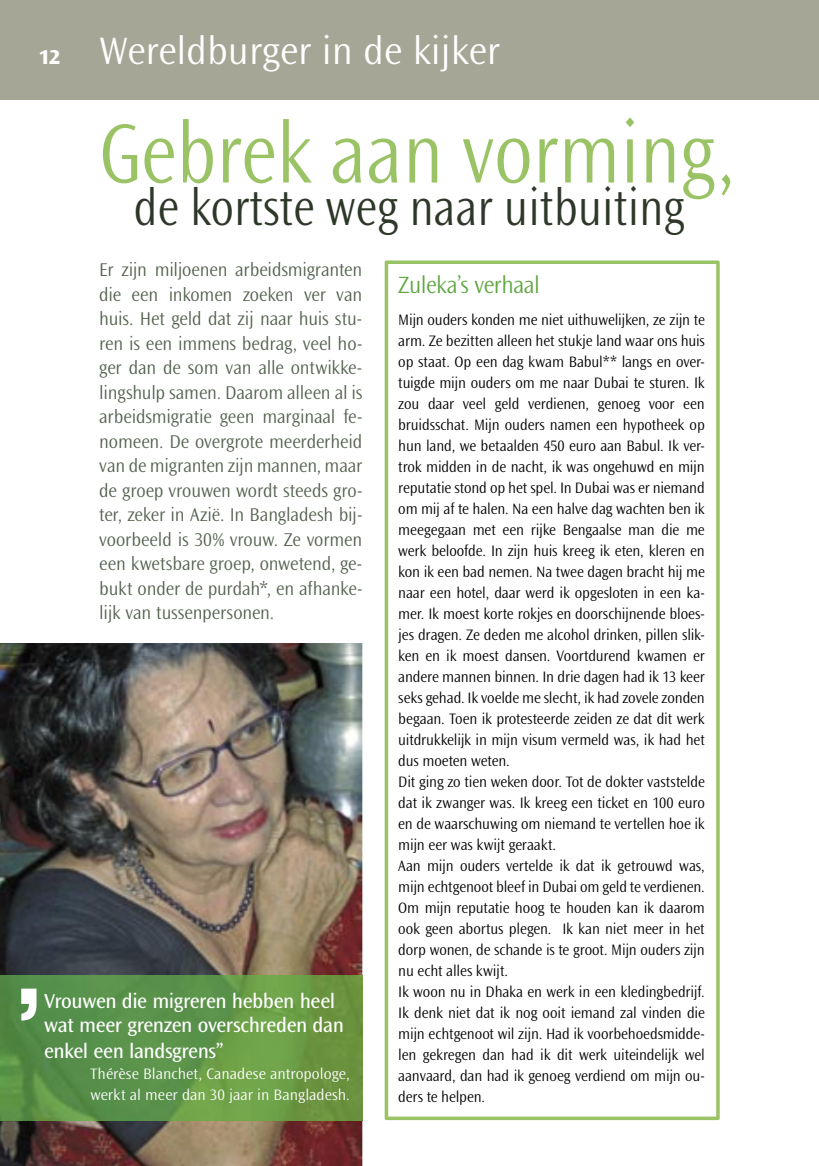
<style>
.page{position:relative;width:819px;height:1166px;background:#fff}
.page>*{position:absolute;margin:0;border:0;box-sizing:border-box;transform-origin:0 0}
.t1{font:700 93.1px "Rockwell Std";color:#fff}
.t2{font:300 87.5px "Ocean Sans Std";color:#9ac366;scale:.88 1}
.t3{font:300 52.5px "Ocean Sans Std";color:#2d3829;scale:.88 1}
.t4{font:300 39.73px "Ocean Sans Std";color:#fff}
.t5{font:300 24.5px "Ocean Sans Std";letter-spacing:-.02em;color:#60a742;scale:.95 1}
.t6{font:21px/25.4px "Ocean Sans Std";letter-spacing:-.02em;color:#fff}
.t7{font:300 19.25px/24.5px "Ocean Sans Std";letter-spacing:-.01em;color:#54624f;text-align:justify;scale:.96 1}
.t8{font:300 15.75px/21px "Ocean Sans Std";letter-spacing:-.01em;color:#000;scale:.95 1}
.t9{font:300 15.75px/21px "Ocean Sans Std";color:#fff}
.s1{font-weight:800;font-size:21px}
</style>
<div class="page">
<div style="left:0;top:0;width:819px;height:99px;background:#a6a696"></div>
<img style="left:0;top:643px;width:362px;height:523px">
<img style="left:0;top:975px;width:362px;height:145px">
<svg style="left:384px;top:260px;width:335px;height:860px"></svg>
<h3 class="t4" style="left:39px;top:29px;width:300px"><span class="s1">12</span> dossier GUINEE</h3>
<h3 class="t4" style="left:99px;top:29px;width:402px">Wereldburger in de kijker</h3>
<h2 class="t2" style="left:99px;top:105px;width:724px">Gebrek aan vorming,</h2>
<h3 class="t3" style="left:134px;top:178px;width:627px">de kortste weg naar uitbuiting</h3>
<p class="t7" style="left:99px;top:258px;width:275px">Er zijn miljoenen arbeidsmigranten die een inkomen zoeken ver van huis. Het geld dat zij naar huis stu&shy;ren is een immens bedrag, veel ho&shy;ger dan de som van alle ontwikke&shy;lingshulp samen. Daarom alleen al is arbeidsmigratie geen marginaal fe&shy;nomeen. De overgrote meerderheid van de migranten zijn mannen, maar de groep vrouwen wordt steeds gro&shy;ter, zeker in Azië. In Bangladesh bij&shy;voorbeeld is 30% vrouw. Ze vormen een kwetsbare groep, onwetend, ge&shy;bukt onder de purdah*, en afhanke&shy;lijk van tussenpersonen.</p>
<h1 class="t1" style="left:12px;top:965px;width:34px">’</h1>
<h3 class="t6" style="left:44px;top:988px;width:301px">Vrouwen die migreren hebben heel wat meer grenzen overschreden dan enkel een landsgrens”</h3>
<p class="t9" style="left:90px;top:1064px;width:261px">Thérèse Blanchet, Canadese antropologe, werkt al meer dan 30 jaar in Bangladesh.</p>
<h3 class="t5" style="left:398px;top:271px;width:151px">Zuleka’s verhaal</h3>
<p class="t8" style="left:398px;top:309px;width:324px">Mijn ouders konden me niet uithuwelijken, ze zijn te arm. Ze bezitten alleen het stukje land waar ons huis op staat. Op een dag kwam Babul** langs en over&shy;tuigde mijn ouders om me naar Dubai te sturen. Ik zou daar veel geld verdienen, genoeg voor een bruidsschat. Mijn ouders namen een hypotheek op hun land, we betaalden 450 euro aan Babul. Ik ver&shy;trok midden in de nacht, ik was ongehuwd en mijn reputatie stond op het spel. In Dubai was er niemand om mij af te halen. Na een halve dag wachten ben ik meegegaan met een rijke Bengaalse man die me werk beloofde. In zijn huis kreeg ik eten, kleren en kon ik een bad nemen. Na twee dagen bracht hij me naar een hotel, daar werd ik opgesloten in een ka&shy;mer. Ik moest korte rokjes en doorschijnende bloes&shy;jes dragen. Ze deden me alcohol drinken, pillen slik&shy;ken en ik moest dansen. Voortdurend kwamen er andere mannen binnen. In drie dagen had ik 13 keer seks gehad. Ik voelde me slecht, ik had zovele zonden begaan. Toen ik protesteerde zeiden ze dat dit werk uitdrukkelijk in mijn visum vermeld was, ik had het dus moeten weten.<br>Dit ging zo tien weken door. Tot de dokter vaststelde dat ik zwanger was. Ik kreeg een ticket en 100 euro en de waarschuwing om niemand te vertellen hoe ik mijn eer was kwijt geraakt.<br>Aan mijn ouders vertelde ik dat ik getrouwd was, mijn echtgenoot bleef in Dubai om geld te verdienen.<br>Om mijn reputatie hoog te houden kan ik daarom ook geen abortus plegen. Ik kan niet meer in het dorp wonen, de schande is te groot. Mijn ouders zijn nu echt alles kwijt.<br>Ik woon nu in Dhaka en werk in een kledingbedrijf.<br>Ik denk niet dat ik nog ooit iemand zal vinden die mijn echtgenoot wil zijn. Had ik voorbehoedsmidde&shy;len gekregen dan had ik dit werk uiteindelijk wel aanvaard, dan had ik genoeg verdiend om mijn ou&shy;ders te helpen.</p>
</div>
